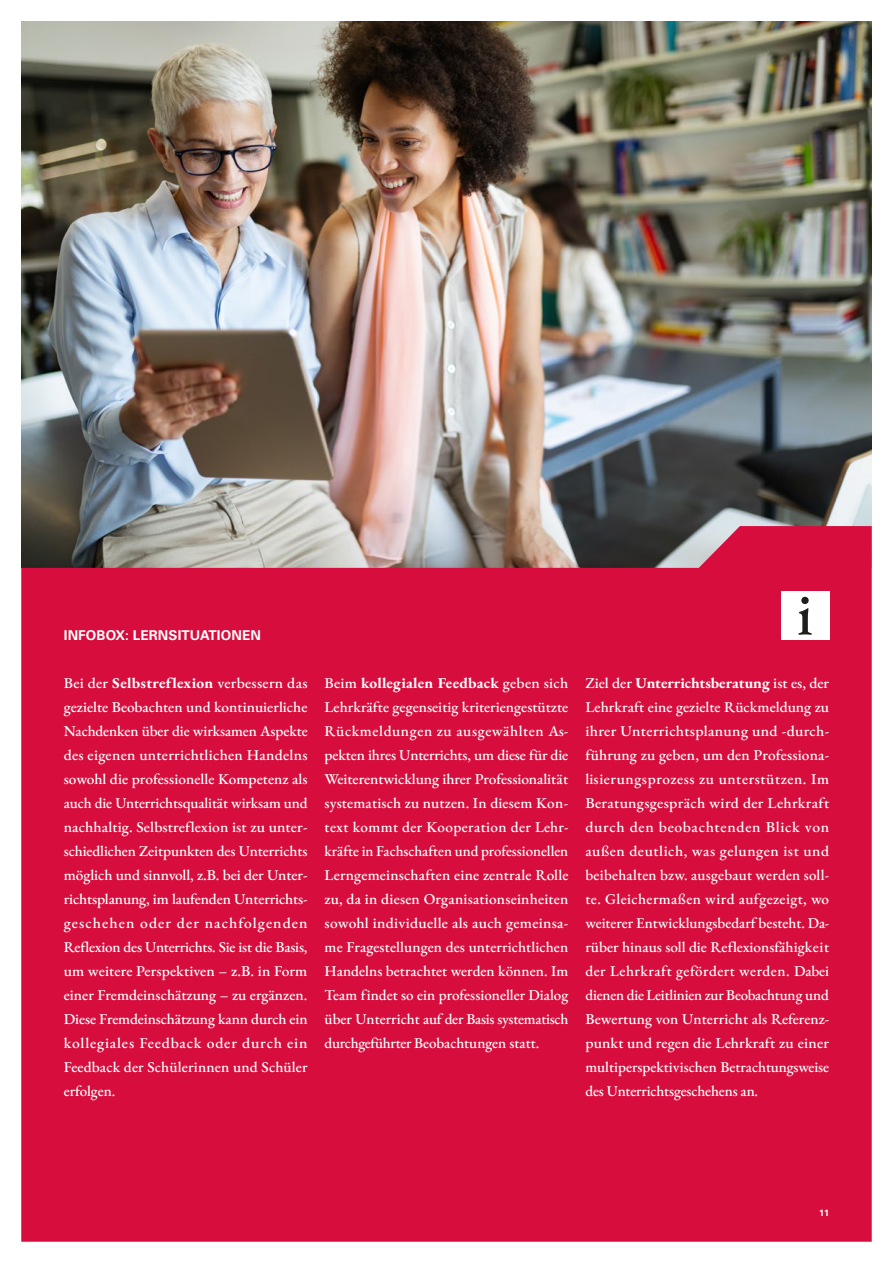
<style>
.page{position:relative;width:893px;height:1263px;background:#fff}
.page>*{position:absolute;margin:0;border:0;box-sizing:border-box;transform-origin:0 0}
.Fließtext{font:500 15px/24px "EB Garamond";letter-spacing:-.01em;color:#fff;text-align:justify}
.H3-Infobox{font:700 13.5px "Univers LT Std";letter-spacing:.01em;color:#fff}
.t1{font:700 9px "Univers LT Std";color:#fff}
.s1{font-weight:700}
</style>
<div class="page">
<img style="left:21px;top:21px;width:851px;height:505px">
<div style="left:21px;top:526px;width:851px;height:716px;background:#d60d3d"></div>
<div style="left:781px;top:592px;width:48px;height:48px;background:#fff"></div>
<svg style="left:798px;top:597px;width:14px;height:38px"></svg>
<h3 class="H3-Infobox" style="left:64px;top:627px;width:199px">INFOBOX: LERNSITUATIONEN</h3>
<p class="Fließtext" style="left:64px;top:671px;width:245px">Bei der <span class="s1">Selbstreflexion</span> verbessern das gezielte Beobachten und kontinuierliche Nachdenken über die wirksamen Aspekte des eigenen unterrichtlichen Handelns sowohl die professionelle Kompetenz als auch die Unterrichtsqualität wirksam und nachhaltig. Selbstreflexion ist zu unter&shy;schiedlichen Zeitpunkten des Unterrichts möglich und sinnvoll, z.B. bei der Unter&shy;richtsplanung, im laufenden Unterrichts&shy;geschehen oder der nachfolgenden Reflexion des Unterrichts. Sie ist die Basis, um weitere Perspektiven – z.B. in Form einer Fremdeinschätzung – zu ergänzen.<br>Diese Fremdeinschätzung kann durch ein kollegiales Feedback oder durch ein Feedback der Schülerinnen und Schüler erfolgen.</p>
<p class="Fließtext" style="left:325px;top:671px;width:245px">Beim <span class="s1">kollegialen Feedback</span> geben sich Lehrkräfte gegenseitig kriteriengestützte Rückmeldungen zu ausgewählten As&shy;pekten ihres Unterrichts, um diese für die Weiterentwicklung ihrer Professionalität systematisch zu nutzen. In diesem Kon&shy;text kommt der Kooperation der Lehr&shy;kräfte in Fachschaften und professionellen Lerngemeinschaften eine zentrale Rolle zu, da in diesen Organisationseinheiten sowohl individuelle als auch gemeinsa&shy;me Fragestellungen des unterrichtlichen Handelns betrachtet werden können. Im Team findet so ein professioneller Dialog über Unterricht auf der Basis systematisch durchgeführter Beobachtungen statt.</p>
<p class="Fließtext" style="left:585px;top:671px;width:245px">Ziel der <span class="s1">Unterrichtsberatung</span> ist es, der Lehrkraft eine gezielte Rückmeldung zu ihrer Unterrichtsplanung und -durch&shy;führung zu geben, um den Professiona&shy;lisierungsprozess zu unterstützen. Im Beratungsgespräch wird der Lehrkraft durch den beobachtenden Blick von außen deutlich, was gelungen ist und beibehalten bzw. ausgebaut werden soll&shy;te. Gleichermaßen wird aufgezeigt, wo weiterer Entwicklungsbedarf besteht. Da&shy;rüber hinaus soll die Reflexionsfähigkeit der Lehrkraft gefördert werden. Dabei dienen die Leitlinien zur Beobachtung und Bewertung von Unterricht als Referenz&shy;punkt und regen die Lehrkraft zu einer multiperspektivischen Betrachtungsweise des Unterrichtsgeschehens an.</p>
<p class="t1" style="left:819px;top:1207px;width:12px">11</p>
</div>
